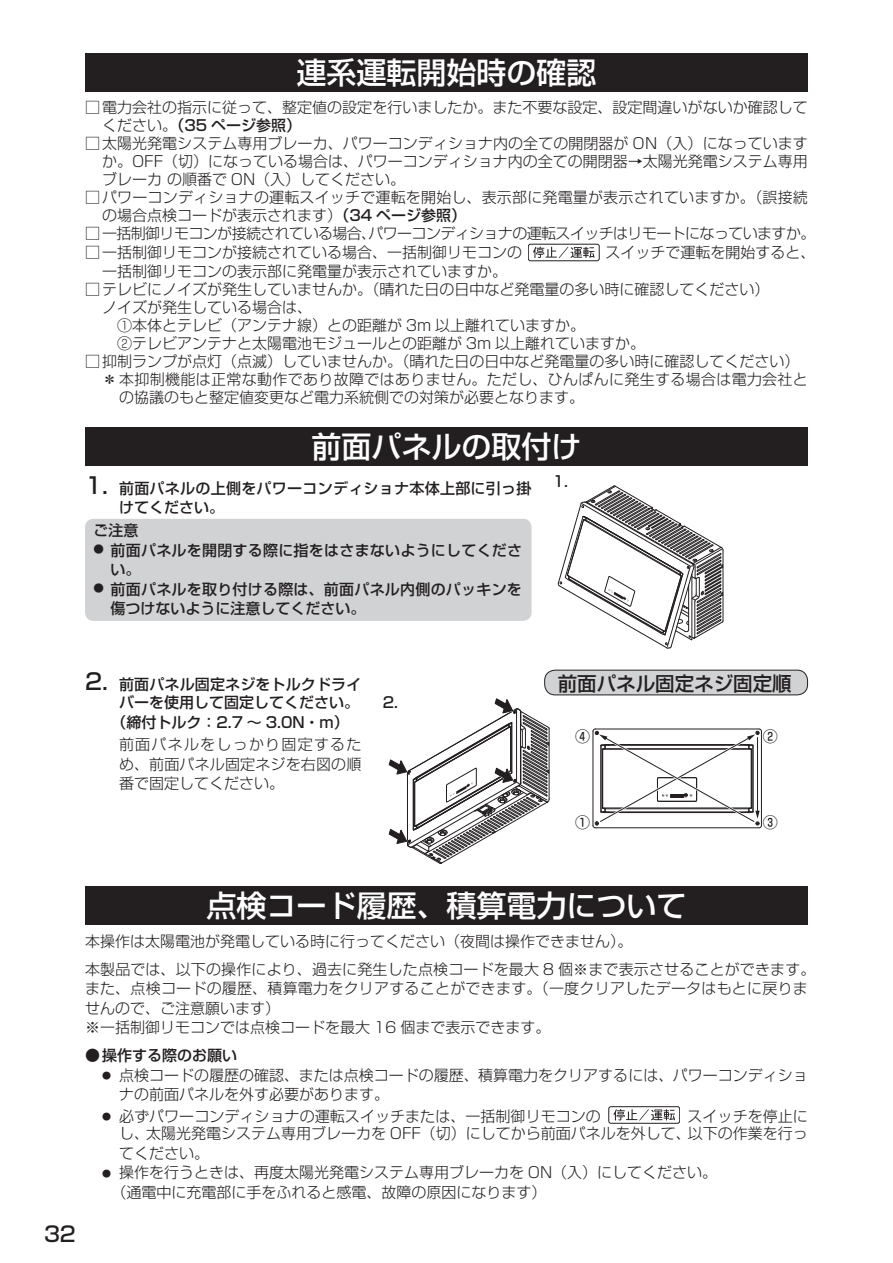
<style>
.page{position:relative;width:893px;height:1263px;background:#fff}
.page>*{position:absolute;margin:0;border:0;box-sizing:border-box;transform-origin:0 0}
.t1{font:500 30px "Shin Go Pro";color:#fff}
.t2{font:500 21px "Shin Go Pro";color:#231f20}
.t3{font:500 19.5px "Shin Go Pro";color:#231f20}
.t4{font:300 15px/18px "Shin Go Pro";color:#231f20}
.t5{font:500 15px/19.5px "Shin Go Pro";letter-spacing:.015em;color:#231f20}
.t6{font:300 15px "Shin Go Pro";letter-spacing:-.04em;color:#231f20}
.t7{font:300 15px "Shin Go Pro";letter-spacing:.02em;color:#231f20}
.s1{font-weight:500}
.s2{font-size:22.5px}
.s3{font-size:9px}
</style>
<div class="page">
<div style="left:528px;top:244px;width:71px;height:17px;border:1px solid #231f20;border-radius:2px"></div>
<svg style="left:533px;top:247px;width:61px;height:11px"></svg>
<div style="left:85px;top:53px;width:723px;height:38px;background:#231f20"></div>
<div style="left:608px;top:1106px;width:72px;height:17px;border:1px solid #231f20;border-radius:2px"></div>
<svg style="left:613px;top:1109px;width:62px;height:12px"></svg>
<div style="left:85px;top:887px;width:723px;height:38px;background:#231f20"></div>
<div style="left:85px;top:427px;width:723px;height:39px;background:#231f20"></div>
<hr style="left:723px;top:550px;width:1px;height:71px;background:#231f20">
<svg style="left:558px;top:485px;width:165px;height:164px"></svg>
<svg style="left:388px;top:698px;width:162px;height:166px"></svg>
<svg style="left:592px;top:728px;width:170px;height:100px"></svg>
<div style="left:545px;top:670px;width:262px;height:25px;background:#d1d2d4;border-radius:10px"></div>
<div style="left:544px;top:670px;width:264px;height:25px;border:1px solid #231f20;border-radius:10px"></div>
<div style="left:85px;top:519px;width:446px;height:102px;background:#d1d2d4;border-radius:9px"></div>
<h1 class="t1" style="left:296px;top:48px;width:301px">連系運転開始時の確認</h1>
<p class="t4" style="left:102px;top:97px;width:707px;text-indent:-17px">□ 電力会社の指示に従って、整定値の設定を行いましたか。また不要な設定、設定間違いがないか確認してください。<span class="s1">（35 ページ参照）</span></p>
<p class="t4" style="left:102px;top:133px;width:707px;text-align:justify;text-indent:-17px">□ 太陽光発電システム専用ブレーカ、パワーコンディショナ内の全ての開閉器が ON（入）になっていますか。OFF（切）になっている場合は、パワーコンディショナ内の全ての開閉器→太陽光発電システム専用ブレーカ の順番で ON（入）してください。</p>
<p class="t4" style="left:102px;top:187px;width:707px;text-indent:-17px">□ パワーコンディショナの運転スイッチで運転を開始し、表示部に発電量が表示されていますか。（誤接続の場合点検コードが表示されます）<span class="s1">（34 ページ参照）</span></p>
<p class="t6" style="left:85px;top:221px;width:732px">□ 一括制御リモコンが接続されている場合、パワーコンディショナの運転スイッチはリモートになっていますか。</p>
<p class="t4" style="left:85px;top:242px;width:439px">□ 一括制御リモコンが接続されている場合、一括制御リモコンの</p>
<p class="t4" style="left:605px;top:242px;width:211px">スイッチで運転を開始すると、</p>
<p class="t4" style="left:102px;top:260px;width:406px">一括制御リモコンの表示部に発電量が表示されていますか。</p>
<p class="t4" style="left:102px;top:278px;width:669px;text-indent:-17px">□ テレビにノイズが発生していませんか。（晴れた日の日中など発電量の多い時に確認してください）ノイズが発生している場合は、<br>　①本体とテレビ（アンテナ線）との距離が 3m 以上離れていますか。<br>　②テレビアンテナと太陽電池モジュールとの距離が 3m 以上離れていますか。</p>
<p class="t4" style="left:85px;top:350px;width:716px">□ 抑制ランプが点灯（点滅）していませんか。（晴れた日の日中など発電量の多い時に確認してください）</p>
<p class="t7" style="left:102px;top:367px;width:707px">＊ 本抑制機能は正常な動作であり故障ではありません。ただし、ひんぱんに発生する場合は電力会社と</p>
<p class="t4" style="left:119px;top:386px;width:466px">の協議のもと整定値変更など電力系統側での対策が必要となります。</p>
<h1 class="t1" style="left:311px;top:422px;width:272px">前面パネルの取付け</h1>
<p class="t5" style="left:119px;top:477px;width:414px;line-height:18.9px;text-indent:-34px"><span class="s2">1.</span> 前面パネルの上側をパワーコンディショナ本体上部に引っ掛けてください。</p>
<p class="t5" style="left:553px;top:470px;width:17px">1.</p>
<p class="t5" style="left:94px;top:519px;width:46px">ご注意</p>
<p class="t5" style="left:111px;top:538px;width:413px;text-indent:-17px"><sup>●</sup> 前面パネルを開閉する際に指をはさまないようにしてください。</p>
<p class="t5" style="left:111px;top:577px;width:413px;text-indent:-17px"><sup>●</sup> 前面パネルを取り付ける際は、前面パネル内側のパッキンを傷つけないように注意してください。</p>
<p class="t5" style="left:85px;top:672px;width:278px"><span class="s2">2.</span> 前面パネル固定ネジをトルクドライ</p>
<p class="t5" style="left:119px;top:691px;width:241px">バーを使用して固定してください。</p>
<p class="t5" style="left:112px;top:711px;width:239px">（締付トルク：2.7 ～ 3.0N・m）</p>
<p class="t4" style="left:119px;top:733px;width:244px;line-height:19.5px;text-align:justify">前面パネルをしっかり固定するため、前面パネル固定ネジを右図の順番で固定してください。</p>
<p class="t5" style="left:383px;top:691px;width:17px">2.</p>
<h3 class="t3" style="left:558px;top:667px;width:235px">前面パネル固定ネジ固定順</h3>
<p class="t5" style="left:575px;top:724px;width:16px">④</p>
<p class="t5" style="left:763px;top:724px;width:16px">②</p>
<p class="t5" style="left:575px;top:810px;width:16px">①</p>
<p class="t5" style="left:763px;top:810px;width:16px">③</p>
<h2 class="t2" style="left:44px;top:1217px;width:33px">32</h2>
<h1 class="t1" style="left:206px;top:881px;width:481px">点検コード履歴、積算電力について</h1>
<p class="t4" style="left:85px;top:925px;width:732px;line-height:28px">本操作は太陽電池が発電している時に行ってください（夜間は操作できません）。<br>本製品では、以下の操作により、過去に発生した点検コードを最大 8 個※まで表示させることができます。</p>
<p class="t4" style="left:85px;top:977px;width:724px;line-height:19.5px">また、点検コードの履歴、積算電力をクリアすることができます。（一度クリアしたデータはもとに戻りませんので、ご注意願います）<br>※一括制御リモコンでは点検コードを最大 16 個まで表示できます。</p>
<p class="t5" style="left:85px;top:1044px;width:154px">● 操作する際のお願い</p>
<p class="t4" style="left:119px;top:1063px;width:690px;line-height:19.5px;text-indent:-17px"><span class="s3">●</span> 点検コードの履歴の確認、または点検コードの履歴、積算電力をクリアするには、パワーコンディショナの前面パネルを外す必要があります。</p>
<p class="t4" style="left:102px;top:1105px;width:500px"><span class="s3">●</span> 必ずパワーコンディショナの運転スイッチまたは、一括制御リモコンの</p>
<p class="t4" style="left:119px;top:1105px;width:690px;line-height:17.4px;text-align:right">スイッチを停止に<br>し、太陽光発電システム専用ブレーカを OFF（切）にしてから前面パネルを外して、以下の作業を行っ</p>
<p class="t4" style="left:119px;top:1142px;width:91px">てください。</p>
<p class="t4" style="left:112px;top:1161px;width:607px;line-height:19.5px;text-indent:-10px"><span class="s3">●</span> 操作を行うときは、再度太陽光発電システム専用ブレーカを ON（入）にしてください。（通電中に充電部に手をふれると感電、故障の原因になります）</p>
</div>
